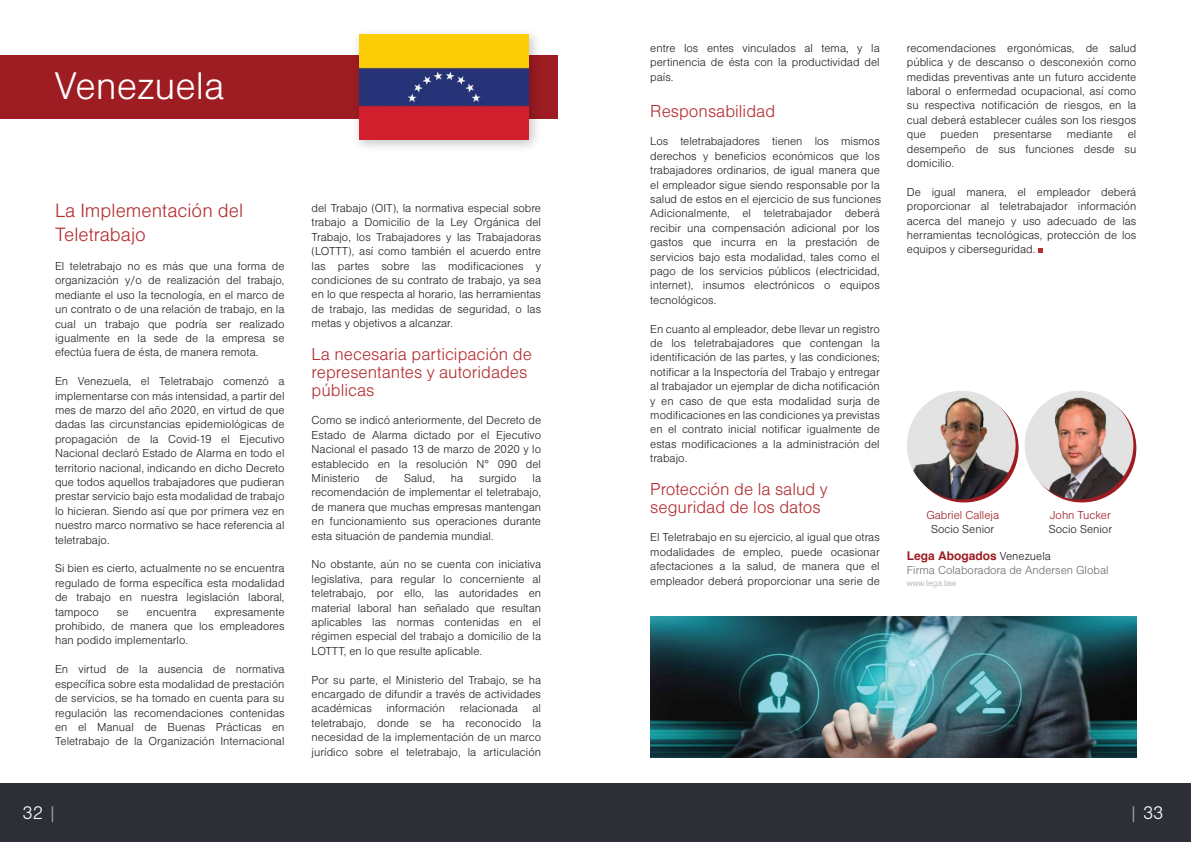
<style>
.page{position:relative;width:1191px;height:842px;background:#fff}
.page>*{position:absolute;margin:0;border:0;box-sizing:border-box;transform-origin:0 0}
.t1{font:40px "Nimbus Sans DOT Ligh";color:#fff}
.t2{font:20px/24px "Nimbus Sans DOT Ligh";color:#b42e31}
.t3{font:19px "Nimbus Sans DOT Ligh";color:#fff}
.t4{font:18px/18px "Nimbus Sans DOT Ligh";color:#b42e31}
.t5{font:12px/14.4px "Nimbus Sans DOT Ligh";color:#231f20;text-align:justify}
.t6{font:12px "Nimbus Sans DOT Ligh";color:#6d6d6d}
.t7{font:12px "Nimbus Sans DOT Ligh";color:#9e1d23}
.t8{font:700 12px "Helvetica";color:#9e1d23}
.t9{font:9px "Nimbus Sans DOT Ligh";color:#a9a8a9}
.s1{font-family:"Nimbus Sans DOT Ligh";font-weight:400;color:#231f20}
.s2{color:#a3a2a2}
</style>
<div class="page">
<div style="left:0;top:784px;width:1191px;height:58px;background:#2d2f36"></div>
<div style="left:0;top:56px;width:557px;height:63px;background:#9e1d23"></div>
<svg style="left:1027px;top:394px;width:109px;height:108px"></svg>
<img style="left:1024px;top:391px;width:109px;height:108px;border-radius:54px">
<svg style="left:910px;top:394px;width:108px;height:108px"></svg>
<img style="left:907px;top:391px;width:108px;height:108px;border-radius:54px">
<svg style="left:1038px;top:248px;width:5px;height:4px"></svg>
<img style="left:347px;top:32px;width:199px;height:116px">
<img style="left:359px;top:35px;width:169px;height:105px">
<img style="left:650px;top:617px;width:486px;height:141px">
<h1 class="t1" style="left:54px;top:63px;width:171px">Venezuela</h1>
<h2 class="t2" style="left:55px;top:199px;width:190px">La Implementación del<br>Teletrabajo</h2>
<p class="t5" style="left:55px;top:259px;width:231px">El teletrabajo no es más que una forma de organización y/o de realización del trabajo, mediante el uso la tecnología, en el marco de un contrato o de una relación de trabajo, en la cual un trabajo que podría ser realizado igualmente en la sede de la empresa se efectúa fuera de ésta, de manera remota.</p>
<p class="t5" style="left:55px;top:374px;width:231px">En Venezuela, el Teletrabajo comenzó a implementarse con más intensidad, a partir del mes de marzo del año 2020, en virtud de que dadas las circunstancias epidemiológicas de propagación de la Covid-19 el Ejecutivo Nacional declaró Estado de Alarma en todo el territorio nacional, indicando en dicho Decreto que todos aquellos trabajadores que pudieran prestar servicio bajo esta modalidad de trabajo lo hicieran. Siendo así que por primera vez en nuestro marco normativo se hace referencia al teletrabajo.</p>
<p class="t5" style="left:55px;top:561px;width:231px">Si bien es cierto, actualmente no se encuentra regulado de forma específica esta modalidad de trabajo en nuestra legislación laboral, tampoco</p>
<p class="t5" style="left:55px;top:605px;width:231px;text-indent:160px">expresamente prohibido, de manera que los empleadores han podido implementarlo.</p>
<p class="t5" style="left:55px;top:662px;width:231px">En virtud de la ausencia de normativa específica sobre esta modalidad de prestación de servicios, se ha tomado en cuenta para su regulación las recomendaciones contenidas en el Manual de Buenas Prácticas en Teletrabajo de la Organización Internacional</p>
<p class="t5" style="left:117px;top:605px;width:13px">se</p>
<p class="t5" style="left:147px;top:605px;width:51px">encuentra</p>
<p class="t5" style="left:312px;top:201px;width:231px">del Trabajo (OIT), la normativa especial sobre trabajo a Domicilio de la Ley Orgánica del Trabajo, los Trabajadores y las Trabajadoras (LOTTT), así como también el acuerdo entre las partes sobre las modificaciones y condiciones de su contrato de trabajo, ya sea en lo que respecta al horario, las herramientas de trabajo, las medidas de seguridad, o las metas y objetivos a alcanzar.</p>
<h3 class="t4" style="left:312px;top:345px;width:222px">La necesaria participación de representantes y autoridades públicas</h3>
<p class="t5" style="left:312px;top:413px;width:231px">Como se indicó anteriormente, del Decreto de Estado de Alarma dictado por el Ejecutivo Nacional el pasado 13 de marzo de 2020 y lo establecido en la resolución N° 090 del Ministerio</p>
<p class="t5" style="left:375px;top:471px;width:14px">de</p>
<p class="t5" style="left:404px;top:471px;width:33px">Salud,</p>
<p class="t5" style="left:451px;top:471px;width:14px">ha</p>
<p class="t5" style="left:479px;top:471px;width:39px">surgido</p>
<p class="t5" style="left:312px;top:471px;width:231px;text-indent:221px">la recomendación de implementar el teletrabajo, de manera que muchas empresas mantengan en funcionamiento sus operaciones durante esta situación de pandemia mundial.</p>
<p class="t5" style="left:312px;top:557px;width:231px">No obstante, aún no se cuenta con iniciativa legislativa, para regular lo concerniente al teletrabajo, por ello, las autoridades en material laboral han señalado que resultan aplicables las normas contenidas en el régimen especial del trabajo a domicilio de la LOTTT, en lo que resulte aplicable.</p>
<p class="t5" style="left:312px;top:672px;width:231px">Por su parte, el Ministerio del Trabajo, se ha encargado de difundir a través de actividades académicas información relacionada al teletrabajo, donde se ha reconocido la necesidad de la implementación de un marco jurídico sobre el teletrabajo, la articulación</p>
<p class="t5" style="left:650px;top:41px;width:231px">entre los entes vinculados al tema, y la pertinencia de ésta con la productividad del país.</p>
<h3 class="t4" style="left:650px;top:102px;width:126px">Responsabilidad</h3>
<p class="t5" style="left:650px;top:134px;width:232px;text-align:left">Los teletrabajadores tienen los mismos derechos y beneficios económicos que los trabajadores ordinarios, de igual manera que el empleador sigue siendo responsable por la salud de estos en el ejercicio de sus funciones Adicionalmente, el teletrabajador deberá recibir una compensación adicional por los gastos que incurra en la prestación de servicios bajo esta modalidad, tales como el pago de los servicios públicos (electricidad, internet), insumos electrónicos o equipos tecnológicos.</p>
<p class="t5" style="left:650px;top:322px;width:231px">En cuanto al empleador, debe llevar un registro de los teletrabajadores que contengan la identificación de las partes, y las condiciones; notificar a la Inspectoría del Trabajo y entregar al trabajador un ejemplar de dicha notificación y en caso de que esta modalidad surja de modificaciones en las condiciones ya previstas en el contrato inicial notificar igualmente de estas modificaciones a la administración del trabajo.</p>
<h3 class="t4" style="left:650px;top:480px;width:179px">Protección de la salud y seguridad de los datos</h3>
<p class="t5" style="left:650px;top:530px;width:231px">El Teletrabajo en su ejercicio, al igual que otras modalidades de empleo, puede ocasionar afectaciones a la salud, de manera que el empleador deberá proporcionar una serie de</p>
<p class="t5" style="left:907px;top:41px;width:231px">recomendaciones ergonómicas, de salud pública y de descanso o desconexión como medidas preventivas ante un futuro accidente laboral o enfermedad ocupacional, así como su respectiva notificación de riesgos, en la cual deberá establecer cuáles son los riesgos que pueden presentarse mediante el desempeño de sus funciones desde su domicilio.</p>
<p class="t5" style="left:907px;top:185px;width:231px">De igual manera, el empleador deberá proporcionar al teletrabajador información acerca del manejo y uso adecuado de las herramientas tecnológicas, protección de los equipos y ciberseguridad.</p>
<p class="t7" style="left:926px;top:508px;width:74px">Gabriel Calleja</p>
<p class="t5" style="left:931px;top:522px;width:65px">Socio Senior</p>
<p class="t7" style="left:1050px;top:508px;width:62px">John Tucker</p>
<p class="t5" style="left:1048px;top:522px;width:65px">Socio Senior</p>
<p class="t8" style="left:907px;top:548px;width:145px">Lega Abogados <span class="s1">Venezuela</span></p>
<p class="t6" style="left:907px;top:564px;width:203px">Firma Colaboradora de Andersen Global</p>
<p class="t9" style="left:907px;top:578px;width:51px">www.lega.law</p>
<h3 class="t3" style="left:23px;top:802px;width:36px">32 <span class="s2">|</span></h3>
<h3 class="t3" style="left:1128px;top:802px;width:36px"><span class="s2">|</span> 33</h3>
</div>
